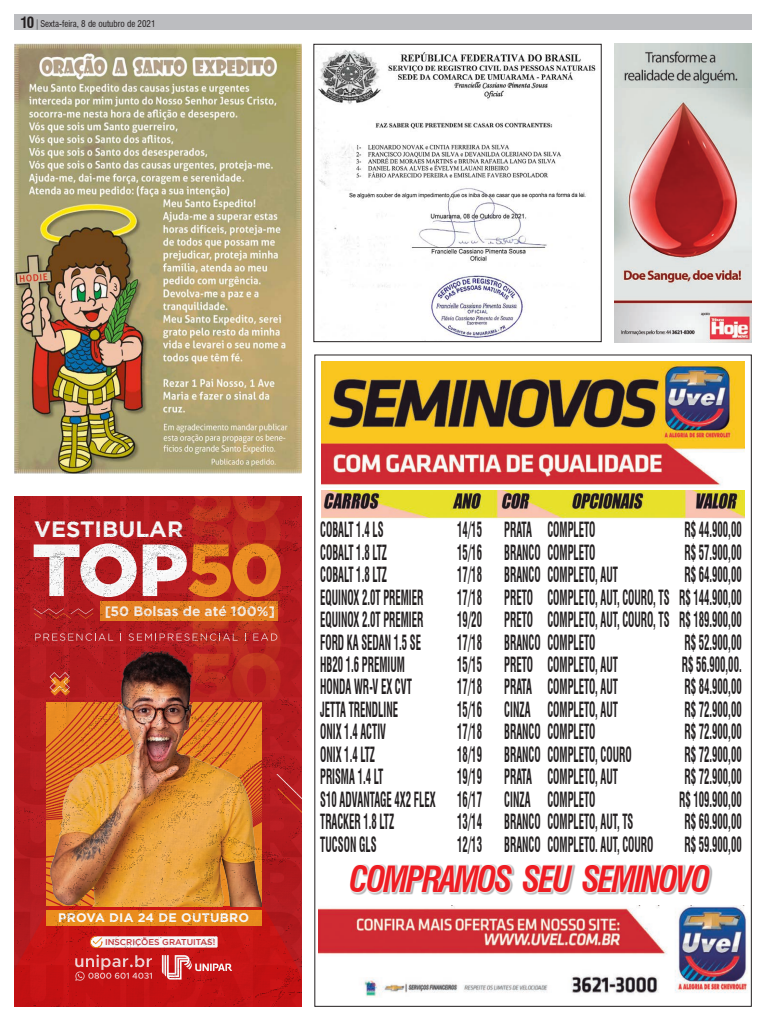
<style>
.page{position:relative;width:766px;height:1021px;background:#fff}
.page>*{position:absolute;margin:0;border:0;box-sizing:border-box;transform-origin:0 0}
.t1{font:900 73.6px "Gotham";letter-spacing:-.035em;color:#fff}
.Texto_Uvel{font:italic 700 condensed 35.3px "Swiss 721 BT";letter-spacing:-.07em;color:#ee1d23;scale:.94 1}
.t2{font:700 22.2px "Gotham";color:#fff}
.Texto_Uvel-2{font:700 condensed 20.5px "Swiss 721 BT";color:#231f20;scale:.52 1}
.t3{font:700 condensed 15px "Swiss 721 BT";color:#231f20}
.t4{font:700 13.6px "Gotham";color:#fff}
.t5{font:700 12.4px "Gotham";letter-spacing:.02em;color:#fff}
.t6{font:condensed 9px "Swiss 721 BT";color:#231f20}
.t7{font:500 8.4px "Gotham";color:#c12025}
.s1{color:#f39124}
</style>
<div class="page">
<div style="left:14px;top:14px;width:737px;height:16px;background:#bcbdc0"></div>
<img style="left:318px;top:905px;width:431px;height:92px">
<img style="left:321px;top:361px;width:423px;height:125px">
<img style="left:321px;top:490px;width:423px;height:29px">
<div style="left:349px;top:863px;width:363px;height:32px;background:#8d8f92;opacity:.75"></div>
<svg style="left:349px;top:863px;width:362px;height:31px"></svg>
<img style="left:14px;top:44px;width:287px;height:429px">
<img style="left:14px;top:496px;width:287px;height:510px">
<img style="left:315px;top:50px;width:281px;height:290px">
<div style="left:313px;top:44px;width:288px;height:298px;border:1px solid #231f20"></div>
<img style="left:614px;top:44px;width:137px;height:44px">
<img style="left:614px;top:266px;width:137px;height:76px">
<img style="left:614px;top:88px;width:137px;height:178px">
<p class="t3" style="left:21px;top:14px;width:15px">10</p>
<p class="t6" style="left:40px;top:19px;width:116px">Sexta-feira, 8 de outubro de 2021</p>
<p class="t2" style="left:34px;top:516px;width:151px">VESTIBULAR</p>
<p class="t1" style="left:32px;top:527px;width:253px">TOP<span class="s1">50</span></p>
<p class="t4" style="left:104px;top:603px;width:172px">[50 Bolsas de até 100%]</p>
<p class="t5" style="left:58px;top:910px;width:192px">PROVA DIA 24 DE OUTUBRO</p>
<p class="t7" style="left:105px;top:937px;width:112px">INSCRIÇÕES GRATUITAS!</p>
<p class="Texto_Uvel-2" style="left:320px;top:517px;width:123px">COBALT 1.4 LS</p>
<p class="Texto_Uvel-2" style="left:457px;top:517px;width:267px">14/15 PRATA COMPLETO</p>
<p class="Texto_Uvel-2" style="left:684px;top:517px;width:111px">R$ 44.900,00</p>
<p class="Texto_Uvel-2" style="left:320px;top:540px;width:130px">COBALT 1.8 LTZ</p>
<p class="Texto_Uvel-2" style="left:457px;top:540px;width:267px">15/16 BRANCO COMPLETO</p>
<p class="Texto_Uvel-2" style="left:684px;top:540px;width:111px">R$ 57.900,00</p>
<p class="Texto_Uvel-2" style="left:320px;top:562px;width:130px">COBALT 1.8 LTZ</p>
<p class="Texto_Uvel-2" style="left:457px;top:562px;width:310px">17/18 BRANCO COMPLETO, AUT</p>
<p class="Texto_Uvel-2" style="left:684px;top:562px;width:111px">R$ 64.900,00</p>
<p class="Texto_Uvel-2" style="left:320px;top:585px;width:200px">EQUINOX 2.0T PREMIER</p>
<p class="Texto_Uvel-2" style="left:457px;top:585px;width:548px">17/18 PRETO COMPLETO, AUT, COURO, TS R$ 144.900,00</p>
<p class="Texto_Uvel-2" style="left:320px;top:607px;width:200px">EQUINOX 2.0T PREMIER</p>
<p class="Texto_Uvel-2" style="left:457px;top:607px;width:548px">19/20 PRETO COMPLETO, AUT, COURO, TS R$ 189.900,00</p>
<p class="Texto_Uvel-2" style="left:320px;top:630px;width:196px">FORD KA SEDAN 1.5 SE</p>
<p class="Texto_Uvel-2" style="left:457px;top:630px;width:267px">17/18 BRANCO COMPLETO</p>
<p class="Texto_Uvel-2" style="left:684px;top:630px;width:111px">R$ 52.900,00</p>
<p class="Texto_Uvel-2" style="left:320px;top:652px;width:164px">HB20 1.6 PREMIUM</p>
<p class="Texto_Uvel-2" style="left:457px;top:652px;width:310px">15/15 PRETO COMPLETO, AUT</p>
<p class="Texto_Uvel-2" style="left:681px;top:652px;width:117px">R$ 56.900,00.</p>
<p class="Texto_Uvel-2" style="left:320px;top:674px;width:178px">HONDA WR-V EX CVT</p>
<p class="Texto_Uvel-2" style="left:457px;top:674px;width:310px">17/18 PRATA COMPLETO, AUT</p>
<p class="Texto_Uvel-2" style="left:684px;top:674px;width:111px">R$ 84.900,00</p>
<p class="Texto_Uvel-2" style="left:320px;top:697px;width:151px">JETTA TRENDLINE</p>
<p class="Texto_Uvel-2" style="left:457px;top:697px;width:310px">15/16 CINZA COMPLETO, AUT</p>
<p class="Texto_Uvel-2" style="left:684px;top:697px;width:111px">R$ 72.900,00</p>
<p class="Texto_Uvel-2" style="left:320px;top:719px;width:128px">ONIX 1.4 ACTIV</p>
<p class="Texto_Uvel-2" style="left:457px;top:719px;width:267px">17/18 BRANCO COMPLETO</p>
<p class="Texto_Uvel-2" style="left:684px;top:719px;width:111px">R$ 72.900,00</p>
<p class="Texto_Uvel-2" style="left:320px;top:742px;width:107px">ONIX 1.4 LTZ</p>
<p class="Texto_Uvel-2" style="left:457px;top:742px;width:337px">18/19 BRANCO COMPLETO, COURO</p>
<p class="Texto_Uvel-2" style="left:684px;top:742px;width:111px">R$ 72.900,00</p>
<p class="Texto_Uvel-2" style="left:320px;top:764px;width:123px">PRISMA 1.4 LT</p>
<p class="Texto_Uvel-2" style="left:457px;top:764px;width:310px">19/19 PRATA COMPLETO, AUT</p>
<p class="Texto_Uvel-2" style="left:684px;top:764px;width:111px">R$ 72.900,00</p>
<p class="Texto_Uvel-2" style="left:320px;top:786px;width:531px">S10 ADVANTAGE 4X2 FLEX 16/17 CINZA COMPLETO</p>
<p class="Texto_Uvel-2" style="left:679px;top:786px;width:122px">R$ 109.900,00</p>
<p class="Texto_Uvel-2" style="left:320px;top:809px;width:144px">TRACKER 1.8 LTZ</p>
<p class="Texto_Uvel-2" style="left:457px;top:809px;width:340px">13/14 BRANCO COMPLETO, AUT, TS</p>
<p class="Texto_Uvel-2" style="left:684px;top:809px;width:111px">R$ 69.900,00</p>
<p class="Texto_Uvel-2" style="left:320px;top:831px;width:110px">TUCSON GLS</p>
<p class="Texto_Uvel-2" style="left:457px;top:831px;width:379px">12/13 BRANCO COMPLETO. AUT, COURO</p>
<p class="Texto_Uvel-2" style="left:684px;top:831px;width:111px">R$ 59.900,00</p>
<p class="Texto_Uvel" style="left:349px;top:857px;width:385px">COMPRAMOS SEU SEMINOVO</p>
</div>
